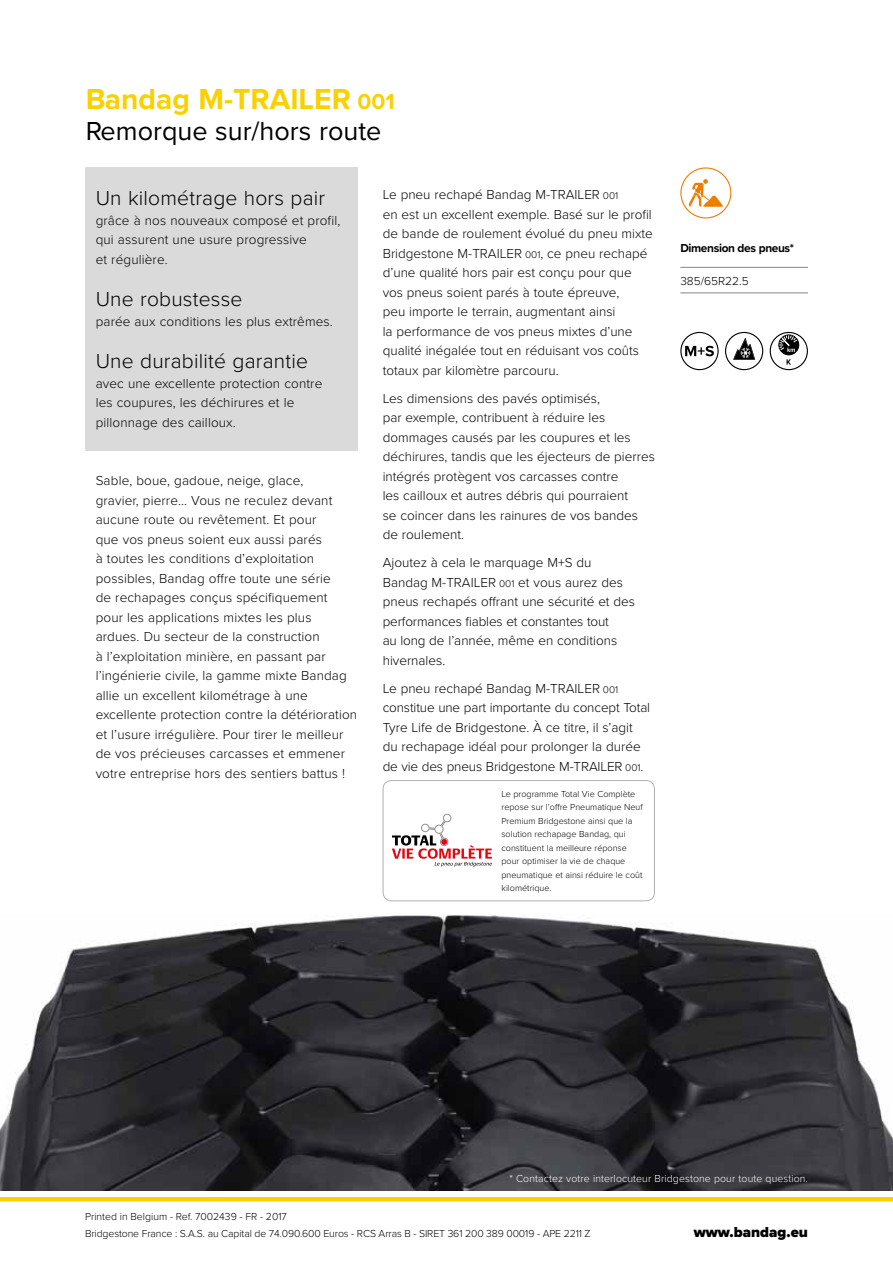
<style>
.page{position:relative;width:893px;height:1263px;background:#fff}
.page>*{position:absolute;margin:0;border:0;box-sizing:border-box;transform-origin:0 0}
.t1{font:700 30px "Proxima Nova";color:#f8d100}
.t2{font:27px "Proxima Nova";color:#000}
.t3{font:300 21px "Proxima Nova";letter-spacing:.01em;color:#000}
.t4{font:900 15px "Proxima Nova";color:#000}
.t5{font:300 13.5px/19.5px "Proxima Nova";color:#000}
.t6{font:700 12px "Proxima Nova";letter-spacing:-.03em;color:#000}
.t7{font:300 12px "Proxima Nova";color:#000}
.t8{font:300 10.5px/16.8px "Proxima Nova";letter-spacing:-.01em;color:#000}
.t9{font:300 10.5px "Proxima Nova";letter-spacing:.01em;color:#fff}
.t10{font:300 9px/13.5px "Proxima Nova";color:#000}
.s1{font-size:22.5px}
.s2{font-size:10.2px}
</style>
<div class="page">
<img style="left:0;top:915px;width:893px;height:276px">
<hr style="left:680px;top:267px;width:128px;height:1px;background:#878787">
<hr style="left:680px;top:292px;width:128px;height:1px;background:#878787">
<div style="left:680px;top:167px;width:51px;height:51px;border:1px solid #ef7d00;border-radius:50%"></div>
<svg style="left:688px;top:179px;width:35px;height:28px"></svg>
<div style="left:680px;top:332px;width:39px;height:38px;border:1px solid #000;border-radius:50%"></div>
<svg style="left:685px;top:346px;width:29px;height:10px"></svg>
<div style="left:770px;top:332px;width:38px;height:38px;border:1px solid #000;border-radius:50%"></div>
<div style="left:779px;top:335px;width:20px;height:20px;background:#000;border-radius:50%"></div>
<div style="left:778px;top:335px;width:21px;height:20px;border:1px solid #000;border-radius:50%"></div>
<svg style="left:779px;top:335px;width:18px;height:17px"></svg>
<svg style="left:786px;top:359px;width:5px;height:6px"></svg>
<div style="left:725px;top:332px;width:38px;height:38px;border:1px solid #000;border-radius:50%"></div>
<svg style="left:733px;top:338px;width:22px;height:22px"></svg>
<hr style="left:0;top:1197px;width:893px;height:4px;background:#f8d100">
<svg style="left:392px;top:814px;width:100px;height:53px"></svg>
<div style="left:383px;top:780px;width:272px;height:121px;border:1px solid #b3b2b2;border-radius:9px"></div>
<div style="left:85px;top:167px;width:272px;height:121px;background:#dadada"></div>
<div style="left:85px;top:268px;width:272px;height:82px;background:#dadada"></div>
<div style="left:85px;top:330px;width:272px;height:121px;background:#dadada"></div>
<h1 class="t1" style="left:85px;top:76px;width:311px">Bandag M-TRAILER <span class="s1">001</span></h1>
<h2 class="t2" style="left:85px;top:111px;width:298px">Remorque sur/hors route</h2>
<h3 class="t3" style="left:96px;top:183px;width:231px">Un kilométrage hors pair</h3>
<p class="t5" style="left:96px;top:210px;width:246px">grâce à nos nouveaux composé et profil, qui assurent une usure progressive<br>et régulière.</p>
<h3 class="t3" style="left:96px;top:284px;width:148px">Une robustesse</h3>
<p class="t5" style="left:96px;top:311px;width:239px">parée aux conditions les plus extrêmes.</p>
<h3 class="t3" style="left:96px;top:346px;width:214px">Une durabilité garantie</h3>
<p class="t5" style="left:96px;top:373px;width:228px">avec une excellente protection contre les coupures, les déchirures et le pillonnage des cailloux.</p>
<p class="t5" style="left:96px;top:470px;width:263px">Sable, boue, gadoue, neige, glace,<br>gravier, pierre... Vous ne reculez devant aucune route ou revêtement. Et pour<br>que vos pneus soient eux aussi parés<br>à toutes les conditions d’exploitation possibles, Bandag offre toute une série<br>de rechapages conçus spécifiquement pour les applications mixtes les plus ardues. Du secteur de la construction<br>à l’exploitation minière, en passant par l’ingénierie civile, la gamme mixte Bandag allie un excellent kilométrage à une excellente protection contre la détérioration et l’usure irrégulière. Pour tirer le meilleur de vos précieuses carcasses et emmener votre entreprise hors des sentiers battus !</p>
<p class="t5" style="left:383px;top:184px;width:272px">Le pneu rechapé Bandag M-TRAILER <span class="s2">001<br></span>en est un excellent exemple. Basé sur le profil de bande de roulement évolué du pneu mixte Bridgestone M-TRAILER <span class="s2">001</span>, ce pneu rechapé d’une qualité hors pair est conçu pour que vos pneus soient parés à toute épreuve,<br>peu importe le terrain, augmentant ainsi<br>la performance de vos pneus mixtes d’une qualité inégalée tout en réduisant vos coûts totaux par kilomètre parcouru.</p>
<p class="t5" style="left:383px;top:388px;width:274px">Les dimensions des pavés optimisés,<br>par exemple, contribuent à réduire les dommages causés par les coupures et les déchirures, tandis que les éjecteurs de pierres intégrés protègent vos carcasses contre<br>les cailloux et autres débris qui pourraient<br>se coincer dans les rainures de vos bandes de roulement.</p>
<p class="t5" style="left:383px;top:552px;width:254px">Ajoutez à cela le marquage M+S du Bandag M-TRAILER <span class="s2">001</span> et vous aurez des pneus rechapés offrant une sécurité et des performances fiables et constantes tout<br>au long de l’année, même en conditions hivernales.</p>
<p class="t5" style="left:383px;top:678px;width:269px">Le pneu rechapé Bandag M-TRAILER <span class="s2">001 </span>constitue une part importante du concept Total Tyre Life de Bridgestone. À ce titre, il s’agit du rechapage idéal pour prolonger la durée de vie des pneus Bridgestone M-TRAILER <span class="s2">001</span>.</p>
<p class="t10" style="left:501px;top:786px;width:143px">Le programme Total Vie Complète repose sur l’offre Pneumatique Neuf<br>Premium Bridgestone ainsi que la solution rechapage Bandag, qui constituent la meilleure réponse pour optimiser la vie de chaque pneumatique et ainsi réduire le coût kilométrique.</p>
<p class="t6" style="left:680px;top:239px;width:115px">Dimension des pneus*</p>
<p class="t7" style="left:680px;top:272px;width:70px">385/65R22.5</p>
<p class="t9" style="left:509px;top:1171px;width:300px">* Contactez votre interlocuteur Bridgestone pour toute question.</p>
<p class="t8" style="left:85px;top:1208px;width:507px">Printed in Belgium - Ref. 7002439 - FR - 2017<br>Bridgestone France : S.A.S. au Capital de 74.090.600 Euros - RCS Arras B - SIRET 361 200 389 00019 - APE 2211 Z</p>
<p class="t4" style="left:694px;top:1221px;width:116px">www.bandag.eu</p>
</div>
